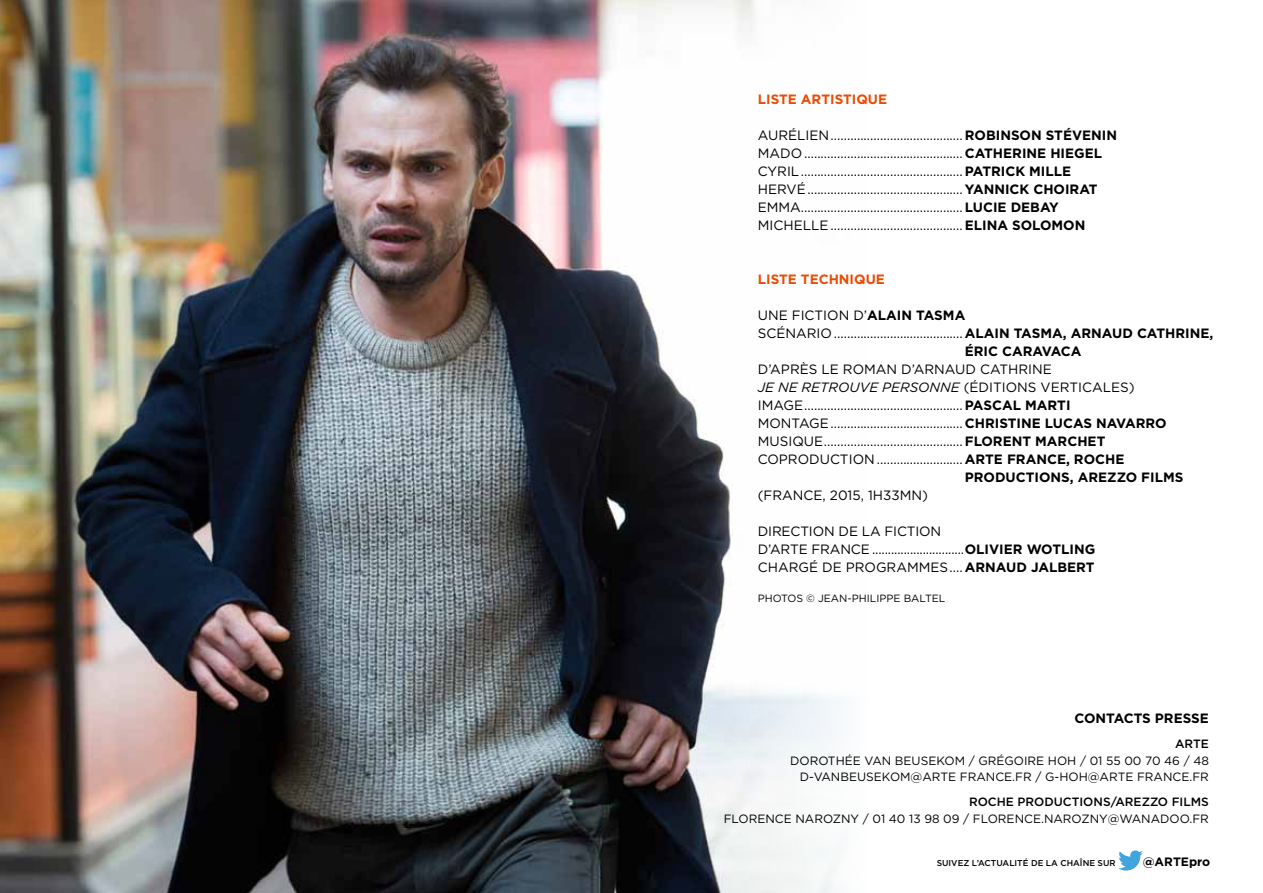
<style>
.page{position:relative;width:1263px;height:893px;background:#fff}
.page>*{position:absolute;margin:0;border:0;box-sizing:border-box;transform-origin:0 0}
.t1{font:13.5px/18px "Gotham";color:#000}
.t2{font:700 13.5px/18px "Gotham";color:#000}
.t3{font:700 13.5px "Gotham";color:#e94c05}
.t4{font:italic 13.5px "Gotham";color:#000}
.t5{font:700 12.15px "Gotham";color:#000}
.t6{font:12px "Gotham";color:#000}
.t7{font:500 12px "Gotham";color:#000}
.t8{font:10.5px "Gotham";color:#000}
.t9{font:500 8.55px "Gotham";color:#000}
.s1{font-weight:700}
.s2{font-weight:400}
</style>
<div class="page">
<img style="left:0;top:0;width:840px;height:893px">
<svg style="left:1118px;top:850px;width:25px;height:21px"></svg>
<p class="t3" style="left:758px;top:91px;width:9px">LISTE</p>
<p class="t3" style="left:801px;top:91px;width:19px">ARTISTI</p>
<p class="t3" style="left:856px;top:91px;width:22px">QUE</p>
<p class="t1" style="left:758px;top:126px;width:359px">AURÉLIEN........................................<span class="s1">ROBINSON STÉVENIN<br></span>MADO................................................<span class="s1">CATHERINE HIEGEL<br></span>CYR</p>
<p class="t1" style="left:758px;top:162px;width:315px;text-indent:29px">IL.................................................<span class="s1">PATRICK MILLE<br></span>H ERVÉ...............................................<span class="s1">YANN</span></p>
<p class="t2" style="left:1005px;top:180px;width:94px">ICK CHOIRAT</p>
<p class="t1" style="left:758px;top:198px;width:327px;text-indent:43px">.................................................<span class="s1">LUCIE DEBAY<br></span>MICHELLE ........................................<span class="s1">ELINA SOLOMON</span></p>
<p class="t1" style="left:758px;top:198px;width:12px">EMMA</p>
<p class="t3" style="left:758px;top:271px;width:9px">LISTE</p>
<p class="t3" style="left:801px;top:271px;width:11px">TECH</p>
<p class="t3" style="left:839px;top:271px;width:37px">NIQUE</p>
<p class="t1" style="left:758px;top:306px;width:206px">UNE FICTION D’<span class="s1">ALAIN TASMA</span></p>
<p class="t1" style="left:758px;top:324px;width:457px">SCÉNARIO .......................................<span class="s1">ALAIN TASMA, ARNAUD CATHRINE,</span></p>
<p class="t2" style="left:965px;top:342px;width:115px">ÉRIC CA RAVACA</p>
<p class="t1" style="left:758px;top:360px;width:23px">D’APR</p>
<p class="t1" style="left:800px;top:360px;width:157px">ÈS LE ROMAN D’ARNAUD</p>
<p class="t1" style="left:980px;top:360px;width:73px">CATHRINE</p>
<p class="t4" style="left:758px;top:379px;width:183px">JE NE RETROUVE PERSONNE</p>
<p class="t1" style="left:964px;top:378px;width:172px">(ÉDITIONS VERTICALES)</p>
<p class="t1" style="left:758px;top:396px;width:10px">IMA</p>
<p class="t1" style="left:758px;top:396px;width:410px;text-indent:26px">GE................................................<span class="s1">PASCAL MARTI </span>MONTAGE........................................<span class="s1">CHRISTINE LUCAS NAVARRO </span>MUSIQU E..........................................<span class="s1">FLORENT MARCHET </span>COPRODUCTION..........................<span class="s1">ARTE</span></p>
<p class="t2" style="left:965px;top:450px;width:220px;text-indent:42px">FRANCE, ROCHE<br>PRODUCTIONS, AREZZO FILMS</p>
<p class="t1" style="left:758px;top:486px;width:172px">(FRANCE, 2015, 1H33M N)</p>
<p class="t1" style="left:758px;top:522px;width:339px">DIRECTION DE LA FICTION<br>D’ARTE FRANCE .............................<span class="s1">OLIVIER WOTLING<br></span>CHARGÉ DE PROGRAMM</p>
<p class="t2" style="left:930px;top:558px;width:166px"><span class="s2">ES....</span>ARNAUD JALBERT</p>
<p class="t8" style="left:758px;top:592px;width:169px">PHOTOS © JEAN-PHILIPPE BALTEL</p>
<p class="t2" style="left:1074px;top:709px;width:136px">CON TACTS PRESSE</p>
<p class="t7" style="left:1175px;top:736px;width:10px">ARTE</p>
<p class="t6" style="left:790px;top:753px;width:38px">DOROTHÉE</p>
<p class="t6" style="left:864px;top:753px;width:66px">VAN BEUSEKO</p>
<p class="t6" style="left:955px;top:753px;width:50px">M / GRÉGOI</p>
<p class="t6" style="left:1028px;top:753px;width:31px">RE HOH</p>
<p class="t6" style="left:1080px;top:753px;width:130px">/ 01 55 00 70 46 / 48</p>
<p class="t6" style="left:800px;top:769px;width:41px">D-VANBE</p>
<p class="t6" style="left:857px;top:769px;width:19px">USEKO</p>
<p class="t6" style="left:900px;top:769px;width:95px">M@ARTE FRANCE</p>
<p class="t6" style="left:1012px;top:769px;width:57px">.FR / G-HOH</p>
<p class="t6" style="left:1088px;top:769px;width:85px">@ARTE FRANCE</p>
<p class="t6" style="left:1189px;top:769px;width:21px">.FR</p>
<p class="t7" style="left:969px;top:794px;width:10px">ROCHE</p>
<p class="t7" style="left:1017px;top:794px;width:10px">PRODUCTIONS</p>
<p class="t7" style="left:1111px;top:794px;width:100px">/AREZZO FILMS</p>
<p class="t6" style="left:724px;top:811px;width:43px">FLORENCE</p>
<p class="t6" style="left:795px;top:811px;width:221px">NAROZNY / 01 40 13 98 09 / FLO RENCE</p>
<p class="t6" style="left:1041px;top:811px;width:169px">.NAROZNY@WANADOO.FR</p>
<p class="t9" style="left:937px;top:857px;width:180px">SUIVEZ L’ACTUALITÉ DE LA CHAÎNE SUR</p>
<p class="t5" style="left:1143px;top:854px;width:69px">@ARTEPRO</p>
</div>
